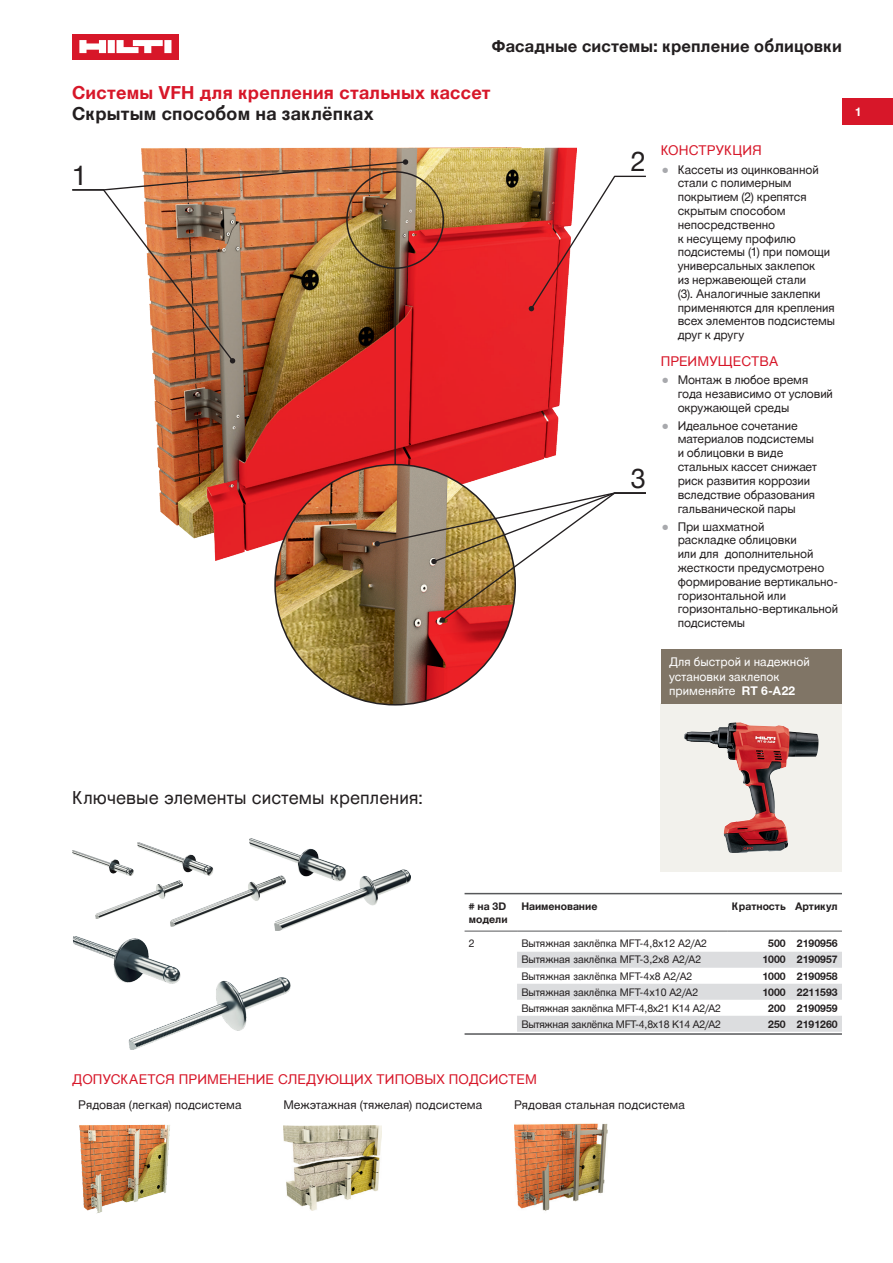
<style>
.page{position:relative;width:893px;height:1263px;background:#fff}
.page>*{position:absolute;margin:0;border:0;box-sizing:border-box;transform-origin:0 0}
.t1{font:27px "Hilti";color:#231f20}
.t2{font:700 18px "Hilti";letter-spacing:.015em;color:#d71729}
.t3{font:18px "Hilti";letter-spacing:.005em;color:#231f20}
.t4{font:700 18px "Hilti";letter-spacing:.015em;color:#231f20}
.t5{font:700 16.5px "Hilti";letter-spacing:.005em;color:#231f20}
.t6{font:13.5px "Hilti";letter-spacing:.005em;color:#d71729}
.t7{font:12px/13.8px "Hilti";letter-spacing:-.005em;color:#231f20}
.t8{font:12px/14.4px "Hilti";letter-spacing:.005em;color:#fff}
.t9{font:700 12px "Hilti";color:#fff}
.t10{font:10.5px "Hilti";color:#231f20}
.t11{font:700 10.5px/12.6px "Hilti";color:#231f20}
.t12{font:10.5px "Hilti";letter-spacing:-.02em;color:#231f20}
.s1{font-size:18px;color:#a8a9ad}
.s2{font-weight:700}
</style>
<div class="page">
<div style="left:72px;top:34px;width:107px;height:25px;background:#d71729"></div>
<svg style="left:79px;top:40px;width:92px;height:13px"></svg>
<div style="left:842px;top:99px;width:51px;height:26px;background:#d71729"></div>
<img style="left:142px;top:147px;width:434px;height:413px">
<img style="left:79px;top:1124px;width:91px;height:89px">
<img style="left:283px;top:1125px;width:98px;height:85px">
<img style="left:514px;top:1123px;width:94px;height:88px">
<hr style="left:465px;top:893px;width:377px;height:1px;background:#57585a">
<hr style="left:465px;top:1033px;width:377px;height:2px;background:#57585a">
<svg style="left:517px;top:952px;width:325px;height:80px"></svg>
<hr style="left:465px;top:931px;width:52px;height:1px;background:#57585a">
<hr style="left:517px;top:931px;width:210px;height:1px;background:#57585a">
<hr style="left:790px;top:931px;width:52px;height:1px;background:#57585a">
<hr style="left:727px;top:931px;width:63px;height:1px;background:#57585a">
<img style="left:72px;top:159px;width:336px;height:204px">
<svg style="left:529px;top:175px;width:117px;height:136px"></svg>
<div style="left:346px;top:171px;width:98px;height:98px;border:2px solid #231f20;border-radius:50%"></div>
<hr style="left:394px;top:268px;width:2px;height:248px;background:#231f20">
<img style="left:275px;top:465px;width:240px;height:240px;border-radius:120px">
<svg style="left:375px;top:492px;width:271px;height:131px"></svg>
<img style="left:72px;top:850px;width:66px;height:68px">
<img style="left:138px;top:843px;width:112px;height:83px">
<img style="left:250px;top:838px;width:161px;height:92px">
<img style="left:73px;top:930px;width:218px;height:119px">
<svg style="left:661px;top:703px;width:181px;height:169px;background:#dccdc9"></svg>
<img style="left:684px;top:722px;width:72px;height:131px">
<div style="left:661px;top:649px;width:180px;height:54px;background:#807566"></div>
<h3 class="t5" style="left:491px;top:37px;width:352px">Фасадные системы: крепление облицовки</h3>
<h2 class="t2" style="left:72px;top:82px;width:420px">Системы VFH для крепления стальных кассет</h2>
<h2 class="t4" style="left:72px;top:104px;width:303px">Скрытым способом на заклёпках</h2>
<h1 class="t1" style="left:72px;top:160px;width:17px">1</h1>
<h1 class="t1" style="left:631px;top:146px;width:17px">2</h1>
<h1 class="t1" style="left:631px;top:463px;width:17px">3</h1>
<p class="t6" style="left:661px;top:143px;width:103px">КОНСТРУКЦИЯ</p>
<p class="t7" style="left:678px;top:162px;width:159px;text-indent:-17px"><span class="s1">•</span> Кассеты из оцинкованной стали с полимерным покрытием (2) крепятся скрытым способом непосредственно<br>к несущему профилю подсистемы (1) при помощи универсальных заклепок<br>из нержавеющей стали<br>(3). Аналогичные заклепки применяются для крепления всех элементов подсистемы друг к другу</p>
<p class="t6" style="left:661px;top:353px;width:119px">ПРЕИМУЩЕСТВА</p>
<p class="t7" style="left:678px;top:373px;width:157px;text-indent:-17px"><span class="s1">•</span> Монтаж в любое время года независимо от условий окружающей среды</p>
<p class="t7" style="left:678px;top:419px;width:141px;text-indent:-17px"><span class="s1">•</span> Идеальное сочетание материалов подсистемы и облицовки в виде стальных кассет снижает риск развития коррозии вследствие образования гальванической пары</p>
<p class="t7" style="left:678px;top:519px;width:162px;text-indent:-17px"><span class="s1">•</span> При шахматной<br>раскладке облицовки<br>или для дополнительной жесткости предусмотрено формирование вертикально&shy;горизонтальной или горизонтально-вертикальной подсистемы</p>
<p class="t8" style="left:669px;top:655px;width:142px">Для быстрой и надежной установки заклепок применяйте <span class="s2">RT 6-A22</span></p>
<p class="t9" style="left:855px;top:105px;width:8px">1</p>
<h2 class="t3" style="left:72px;top:787px;width:352px">Ключевые элементы системы крепления:</h2>
<p class="t11" style="left:469px;top:900px;width:40px"># на 3D модели</p>
<p class="t11" style="left:521px;top:900px;width:78px">Наименование</p>
<p class="t11" style="left:732px;top:900px;width:107px">Кратность Артикул</p>
<p class="t10" style="left:469px;top:938px;width:7px">2</p>
<p class="t10" style="left:521px;top:938px;width:187px">Вытяжная заклёпка MFT-4,8x12 A2/A2</p>
<p class="t11" style="left:768px;top:937px;width:71px">500 2190956</p>
<p class="t10" style="left:521px;top:954px;width:181px">Вытяжная заклёпка MFT-3,2x8 A2/A2</p>
<p class="t11" style="left:762px;top:953px;width:77px">1000 2190957</p>
<p class="t10" style="left:521px;top:970px;width:173px">Вытяжная заклёпка MFT-4x8 A2/A2</p>
<p class="t11" style="left:762px;top:969px;width:77px">1000 2190958</p>
<p class="t10" style="left:521px;top:986px;width:178px">Вытяжная заклёпка MFT-4x10 A2/A2</p>
<p class="t11" style="left:762px;top:985px;width:77px">1000 2211593</p>
<p class="t12" style="left:521px;top:1002px;width:201px">Вытяжная заклёпка MFT-4,8x21 K14 A2/A2</p>
<p class="t11" style="left:768px;top:1001px;width:71px">200 2190959</p>
<p class="t12" style="left:521px;top:1018px;width:201px">Вытяжная заклёпка MFT-4,8x18 K14 A2/A2</p>
<p class="t11" style="left:768px;top:1017px;width:71px">250 2191260</p>
<p class="t6" style="left:72px;top:1071px;width:466px">ДОПУСКАЕТСЯ ПРИМЕНЕНИЕ СЛЕДУЮЩИХ ТИПОВЫХ ПОДСИСТЕМ</p>
<p class="t7" style="left:78px;top:1098px;width:165px">Рядовая (легкая) подсистема</p>
<p class="t7" style="left:283px;top:1098px;width:200px">Межэтажная (тяжелая) подсистема</p>
<p class="t7" style="left:514px;top:1098px;width:172px">Рядовая стальная подсистема</p>
</div>
